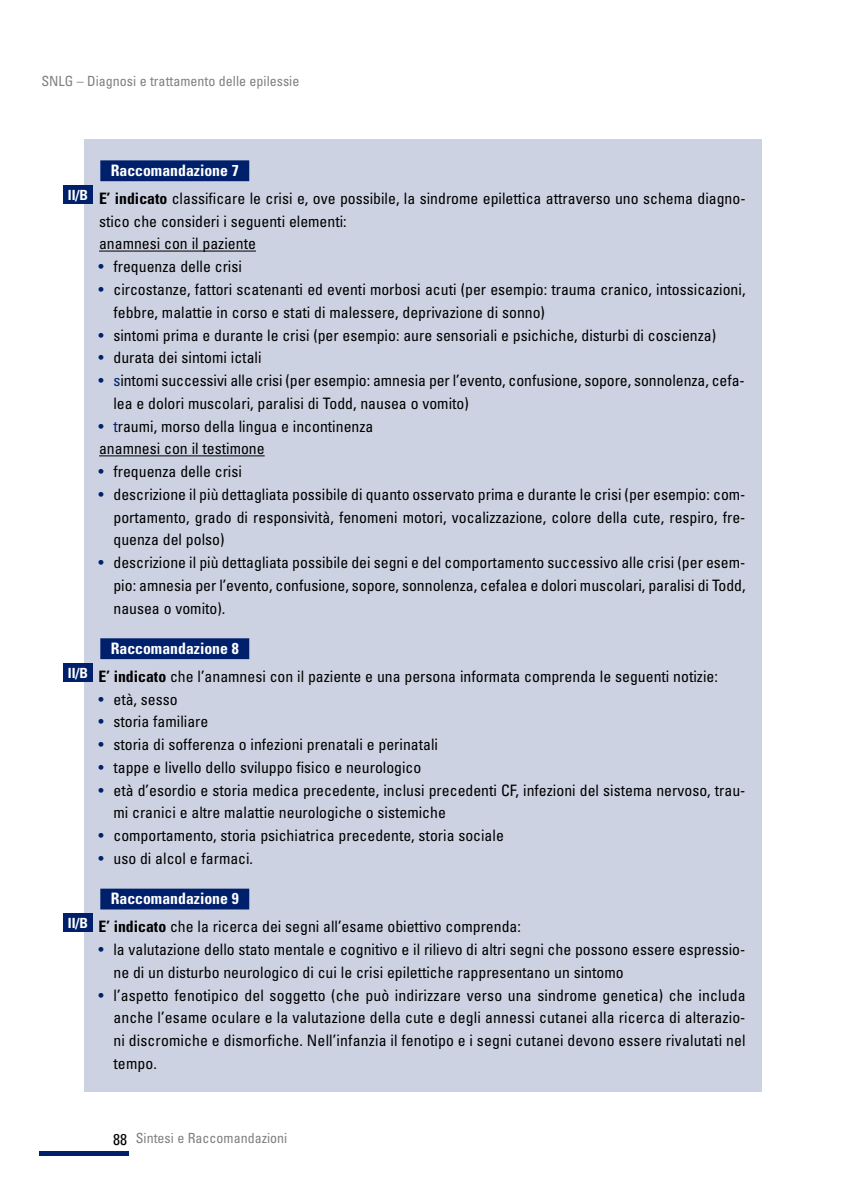
<style>
.page{position:relative;width:844px;height:1191px;background:#fff}
.page>*{position:absolute;margin:0;border:0;box-sizing:border-box;transform-origin:0 0}
.t1{font:condensed 15.75px/22.8px "Univers";color:#000}
.t2{font:700 condensed 15.75px "Univers";color:#fff}
.t3{font:condensed 14px "Univers";color:#808080}
.t4{font:700 condensed 14px "Univers";color:#fff}
.s1{font-weight:700}
.s2{color:#00206b}
.s3{font-size:15.75px;color:#000}
</style>
<div class="page">
<div style="left:40px;top:1151px;width:89px;height:5px;background:#00206b"></div>
<div style="left:84px;top:139px;width:677px;height:952px;background:#ccd2e1"></div>
<hr style="left:99px;top:251px;width:157px;height:1px;background:#000">
<hr style="left:99px;top:455px;width:165px;height:1px;background:#000">
<div style="left:63px;top:913px;width:30px;height:19px;background:#00206b"></div>
<div style="left:101px;top:889px;width:148px;height:20px;background:#00206b"></div>
<div style="left:100px;top:888px;width:149px;height:21px;border:1px solid #00206b"></div>
<div style="left:63px;top:663px;width:30px;height:19px;background:#00206b"></div>
<div style="left:101px;top:639px;width:148px;height:19px;background:#00206b"></div>
<div style="left:100px;top:638px;width:149px;height:21px;border:1px solid #00206b"></div>
<div style="left:63px;top:185px;width:30px;height:19px;background:#00206b"></div>
<div style="left:101px;top:161px;width:148px;height:20px;background:#00206b"></div>
<div style="left:100px;top:160px;width:149px;height:21px;border:1px solid #00206b"></div>
<p class="t3" style="left:41px;top:76px;width:259px">SNLG – Diagnosi e trattamento delle epilessie</p>
<p class="t2" style="left:111px;top:164px;width:130px">Raccomandazione 7</p>
<p class="t4" style="left:68px;top:190px;width:22px">II/B</p>
<p class="t1" style="left:99px;top:188px;width:648px"><span class="s1">E’ indicato</span> classificare le crisi e, ove possibile, la sindrome epilettica attraverso uno schema diagno&shy;stico che consideri i seguenti elementi:<br>anamnesi con il paziente</p>
<p class="t1" style="left:98px;top:256px;width:145px"><span class="s2">•</span> frequenza delle crisi</p>
<p class="t1" style="left:113px;top:279px;width:633px;text-indent:-15px"><span class="s2">•</span> circostanze, fattori scatenanti ed eventi morbosi acuti (per esempio: trauma cranico, intossicazioni, febbre, malattie in corso e stati di malessere, deprivazione di sonno)</p>
<p class="t1" style="left:98px;top:325px;width:619px"><span class="s2">•</span> sintomi prima e durante le crisi (per esempio: aure sensoriali e psichiche, disturbi di coscienza)</p>
<p class="t1" style="left:98px;top:347px;width:164px"><span class="s2">•</span> durata dei sintomi ictali</p>
<p class="t1" style="left:113px;top:370px;width:632px;text-indent:-15px"><span class="s2">• s</span>intomi successivi alle crisi (per esempio: amnesia per l’evento, confusione, sopore, sonnolenza, cefa&shy;lea e dolori muscolari, paralisi di Todd, nausea o vomito)</p>
<p class="t1" style="left:98px;top:416px;width:276px"><span class="s2">• t</span>raumi, morso della lingua e incontinenza anamnesi con il testimone</p>
<p class="t1" style="left:98px;top:461px;width:145px"><span class="s2">•</span> frequenza delle crisi</p>
<p class="t1" style="left:113px;top:484px;width:633px;text-align:justify;text-indent:-15px"><span class="s2">•</span> descrizione il più dettagliata possibile di quanto osservato prima e durante le crisi (per esempio: com&shy;portamento, grado di responsività, fenomeni motori, vocalizzazione, colore della cute, respiro, fre&shy;quenza del polso)</p>
<p class="t1" style="left:113px;top:552px;width:633px;text-align:justify;text-indent:-15px"><span class="s2">•</span> descrizione il più dettagliata possibile dei segni e del comportamento successivo alle crisi (per esem&shy;pio: amnesia per l’evento, confusione, sopore, sonnolenza, cefalea e dolori muscolari, paralisi di Todd, nausea o vomito).</p>
<p class="t2" style="left:111px;top:642px;width:130px">Raccomandazione 8</p>
<p class="t4" style="left:68px;top:667px;width:22px">II/B</p>
<p class="t1" style="left:98px;top:666px;width:620px"><span class="s1">E’ indicato</span> che l’anamnesi con il paziente e una persona informata comprenda le seguenti notizie:</p>
<p class="t1" style="left:98px;top:689px;width:81px"><span class="s2">•</span> età, sesso</p>
<p class="t1" style="left:98px;top:711px;width:111px"><span class="s2">•</span> storia familiare</p>
<p class="t1" style="left:98px;top:734px;width:341px"><span class="s2">•</span> storia di sofferenza o infezioni prenatali e perinatali</p>
<p class="t1" style="left:98px;top:757px;width:324px"><span class="s2">•</span> tappe e livello dello sviluppo fisico e neurologico</p>
<p class="t1" style="left:113px;top:780px;width:633px;text-indent:-15px"><span class="s2">•</span> età d’esordio e storia medica precedente, inclusi precedenti CF, infezioni del sistema nervoso, trau&shy;mi cranici e altre malattie neurologiche o sistemiche</p>
<p class="t1" style="left:98px;top:825px;width:407px"><span class="s2">•</span> comportamento, storia psichiatrica precedente, storia sociale</p>
<p class="t1" style="left:98px;top:848px;width:156px"><span class="s2">•</span> uso di alcol e farmaci.</p>
<p class="t2" style="left:111px;top:892px;width:130px">Raccomandazione 9</p>
<p class="t4" style="left:68px;top:918px;width:22px">II/B</p>
<p class="t1" style="left:98px;top:916px;width:424px"><span class="s1">E’ indicato</span> che la ricerca dei segni all’esame obiettivo comprenda:</p>
<p class="t1" style="left:113px;top:939px;width:633px;text-indent:-15px"><span class="s2">•</span> la valutazione dello stato mentale e cognitivo e il rilievo di altri segni che possono essere espressio&shy;ne di un disturbo neurologico di cui le crisi epilettiche rappresentano un sintomo</p>
<p class="t1" style="left:113px;top:984px;width:633px;text-align:justify;text-indent:-15px"><span class="s2">•</span> l’aspetto fenotipico del soggetto (che può indirizzare verso una sindrome genetica) che includa anche l’esame oculare e la valutazione della cute e degli annessi cutanei alla ricerca di alterazio&shy;ni discromiche e dismorfiche. Nell’infanzia il fenotipo e i segni cutanei devono essere rivalutati nel tempo.</p>
<p class="t3" style="left:113px;top:1133px;width:175px"><span class="s3">88</span> Sintesi e Raccomandazioni</p>
</div>
